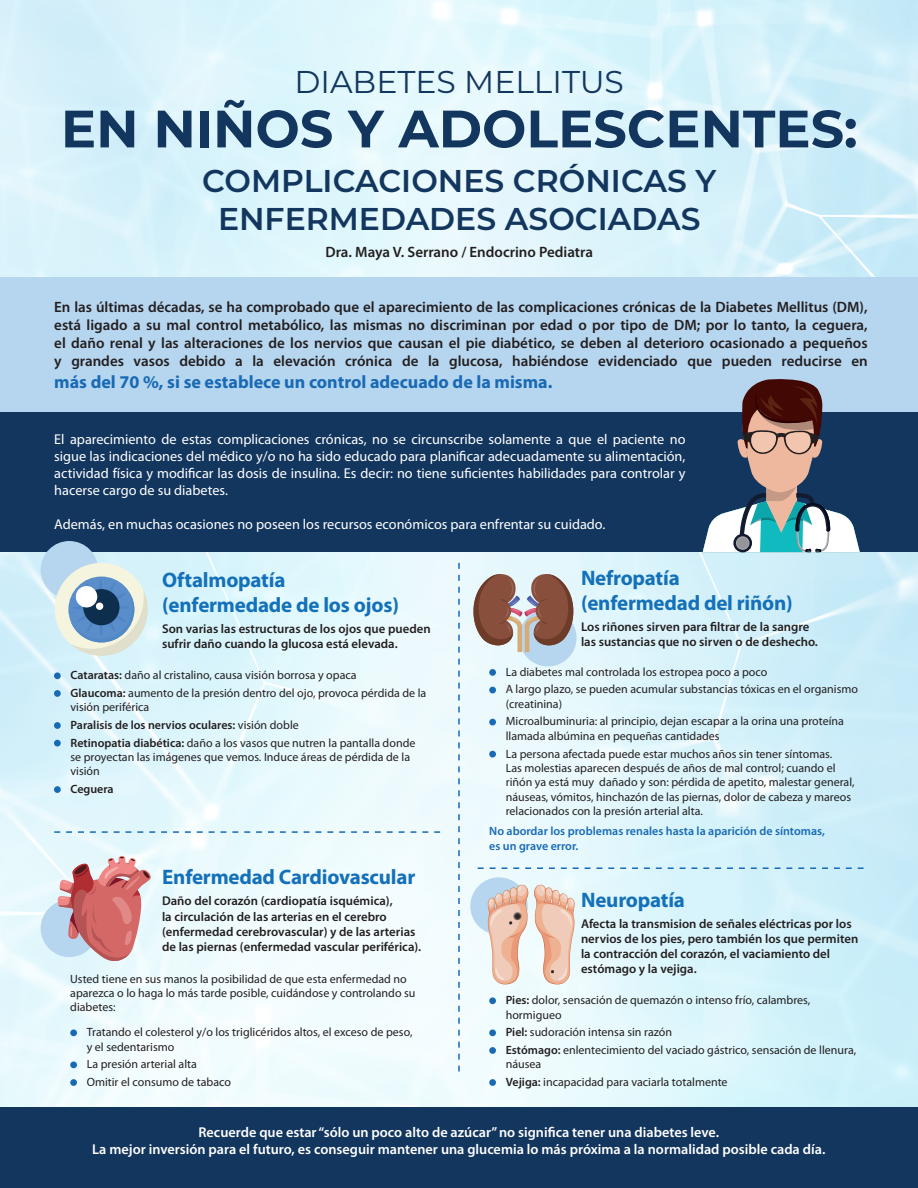
<style>
.page{position:relative;width:918px;height:1188px;background:#fff}
.page>*{position:absolute;margin:0;border:0;box-sizing:border-box;transform-origin:0 0}
.t1{font:700 52.5px "Montserrat";color:#13365f}
.t2{font:600 31.5px/37.8px "Montserrat";color:#13365f;text-align:center}
.t3{font:31.5px "Montserrat";color:#13365f}
.t4{font:700 21px/25.2px "Myriad Pro";letter-spacing:-.01em;color:#1471b9}
.t5{font:700 18px "Myriad Pro";color:#186ab5}
.t6{font:600 15px/18px "Myriad Pro";color:#231f20;text-align:justify}
.t7{font:14.25px/17.1px "Myriad Pro";color:#fff;text-align:justify}
.t8{font:600 14.25px "Myriad Pro";color:#fff}
.t9{font:600 12.75px/15.3px "Myriad Pro";color:#231f20}
.t10{font:12px/14.4px "Myriad Pro";color:#231f20}
.t11{font:600 12px/14.4px "Myriad Pro";color:#186ab5}
.t12{font:600 12px "Myriad Pro";color:#231f20}
.s1{font-weight:600}
.s2{font-weight:400}
</style>
<div class="page">
<img style="left:0;top:0;width:918px;height:1107px">
<div style="left:0;top:278px;width:918px;height:135px;background:#b6d5ef"></div>
<div style="left:0;top:412px;width:918px;height:140px;background:#13365f"></div>
<svg style="left:458px;top:563px;width:2px;height:509px"></svg>
<div style="left:0;top:1107px;width:918px;height:81px;background:#13365f"></div>
<div style="left:489px;top:997px;width:7px;height:7px;background:#186ab5;border-radius:50%"></div>
<div style="left:489px;top:1029px;width:7px;height:7px;background:#186ab5;border-radius:50%"></div>
<div style="left:489px;top:1047px;width:7px;height:7px;background:#186ab5;border-radius:50%"></div>
<div style="left:489px;top:1079px;width:7px;height:7px;background:#186ab5;border-radius:50%"></div>
<div style="left:41px;top:541px;width:57px;height:57px;background:#b6d5ef;border-radius:50%"></div>
<div style="left:519px;top:609px;width:58px;height:57px;background:#b6d5ef;border-radius:50%"></div>
<div style="left:470px;top:877px;width:58px;height:58px;background:#b6d5ef;border-radius:50%"></div>
<svg style="left:478px;top:867px;width:386px;height:2px"></svg>
<svg style="left:54px;top:831px;width:386px;height:2px"></svg>
<div style="left:54px;top:672px;width:7px;height:7px;background:#186ab5;border-radius:50%"></div>
<div style="left:54px;top:690px;width:7px;height:7px;background:#186ab5;border-radius:50%"></div>
<div style="left:54px;top:722px;width:7px;height:7px;background:#186ab5;border-radius:50%"></div>
<div style="left:54px;top:740px;width:7px;height:7px;background:#186ab5;border-radius:50%"></div>
<div style="left:54px;top:786px;width:7px;height:7px;background:#186ab5;border-radius:50%"></div>
<div style="left:489px;top:669px;width:7px;height:7px;background:#186ab5;border-radius:50%"></div>
<div style="left:489px;top:687px;width:7px;height:6px;background:#186ab5;border-radius:50%"></div>
<div style="left:489px;top:719px;width:7px;height:6px;background:#186ab5;border-radius:50%"></div>
<div style="left:489px;top:751px;width:7px;height:7px;background:#186ab5;border-radius:50%"></div>
<div style="left:55px;top:563px;width:93px;height:93px;background:#f5f4df;border-radius:50%"></div>
<svg style="left:70px;top:579px;width:78px;height:77px"></svg>
<div style="left:41px;top:900px;width:57px;height:57px;background:#b6d5ef;border-radius:50%"></div>
<div style="left:70px;top:1029px;width:7px;height:7px;background:#186ab5;border-radius:50%"></div>
<div style="left:70px;top:1062px;width:7px;height:6px;background:#186ab5;border-radius:50%"></div>
<div style="left:70px;top:1079px;width:7px;height:7px;background:#186ab5;border-radius:50%"></div>
<svg style="left:57px;top:856px;width:94px;height:111px;background:#d39da1"></svg>
<svg style="left:472px;top:572px;width:102px;height:80px;background:#a68a82"></svg>
<svg style="left:487px;top:884px;width:88px;height:100px"></svg>
<svg style="left:703px;top:379px;width:157px;height:173px"></svg>
<svg style="left:733px;top:534px;width:19px;height:18px"></svg>
<svg style="left:736px;top:536px;width:13px;height:14px"></svg>
<div style="left:737px;top:537px;width:11px;height:12px;background:#939598;border-radius:50%"></div>
<p class="t3" style="left:295px;top:61px;width:331px">DIABETES MELLITUS</p>
<p class="t1" style="left:61px;top:91px;width:798px">EN NIÑOS Y ADOLESCENTES:</p>
<p class="t2" style="left:202px;top:161px;width:516px">COMPLICACIONES CRÓNICAS Y<br>ENFERMEDADES ASOCIADAS</p>
<p class="t6" style="left:325px;top:243px;width:269px">Dra. Maya V. Serrano / Endocrino Pediatra</p>
<p class="t6" style="left:54px;top:298px;width:815px">En las últimas décadas, se ha comprobado que el aparecimiento de las complicaciones crónicas de la Diabetes Mellitus (DM), está ligado a su mal control metabólico, las mismas no discriminan por edad o por tipo de DM; por lo tanto, la ceguera, el daño renal y las alteraciones de los nervios que causan el pie diabético, se deben al deterioro ocasionado a pequeños y grandes vasos debido a la elevación crónica de la glucosa, habiéndose evidenciado que pueden reducirse en</p>
<p class="t5" style="left:54px;top:370px;width:500px">más del 70 %, si se establece un control adecuado de la misma.</p>
<p class="t7" style="left:54px;top:430px;width:633px">El aparecimiento de estas complicaciones crónicas, no se circunscribe solamente a que el paciente no sigue las indicaciones del médico y/o no ha sido educado para planificar adecuadamente su alimentación, actividad física y modificar las dosis de insulina. Es decir: no tiene suficientes habilidades para controlar y hacerse cargo de su diabetes.</p>
<p class="t7" style="left:54px;top:516px;width:553px">Además, en muchas ocasiones no poseen los recursos económicos para enfrentar su cuidado.</p>
<p class="t4" style="left:162px;top:567px;width:238px">Oftalmopatía (enfermedade de los ojos)</p>
<p class="t4" style="left:581px;top:565px;width:213px">Nefropatía (enfermedad del riñón)</p>
<p class="t9" style="left:581px;top:619px;width:238px">Los riñones sirven para filtrar de la sangre las sustancias que no sirven o de deshecho.</p>
<p class="t10" style="left:506px;top:664px;width:263px">La diabetes mal controlada los estropea poco a poco</p>
<p class="t10" style="left:506px;top:682px;width:354px">A largo plazo, se pueden acumular substancias tóxicas en el organismo (creatinina)</p>
<p class="t10" style="left:506px;top:714px;width:340px">Microalbuminuria: al principio, dejan escapar a la orina una proteína llamada albúmina en pequeñas cantidades</p>
<p class="t10" style="left:506px;top:746px;width:350px">La persona afectada puede estar muchos años sin tener síntomas.<br>Las molestias aparecen después de años de mal control; cuando el riñón ya está muy dañado y son: pérdida de apetito, malestar general, náuseas, vómitos, hinchazón de las piernas, dolor de cabeza y mareos relacionados con la presión arterial alta.</p>
<p class="t11" style="left:489px;top:824px;width:337px">No abordar los problemas renales hasta la aparición de síntomas, es un grave error.</p>
<p class="t9" style="left:162px;top:621px;width:270px">Son varias las estructuras de los ojos que pueden sufrir daño cuando la glucosa está elevada.</p>
<p class="t10" style="left:70px;top:668px;width:288px"><span class="s1">Cataratas:</span> daño al cristalino, causa visión borrosa y opaca</p>
<p class="t10" style="left:70px;top:685px;width:357px"><span class="s1">Glaucoma:</span> aumento de la presión dentro del ojo, provoca pérdida de la visión periférica</p>
<p class="t12" style="left:70px;top:717px;width:230px">Paralisis de los nervios oculares: <span class="s2">visión doble</span></p>
<p class="t10" style="left:70px;top:735px;width:346px"><span class="s1">Retinopatia diabética:</span> daño a los vasos que nutren la pantalla donde se proyectan las imágenes que vemos. Induce áreas de pérdida de la visión</p>
<p class="t12" style="left:70px;top:781px;width:45px">Ceguera</p>
<p class="t4" style="left:162px;top:864px;width:255px">Enfermedad Cardiovascular</p>
<p class="t9" style="left:162px;top:893px;width:261px">Daño del corazón (cardiopatía isquémica),<br>la circulación de las arterias en el cerebro (enfermedad cerebrovascular) y de las arterias de las piernas (enfermedad vascular periférica).</p>
<p class="t10" style="left:70px;top:971px;width:347px">Usted tiene en sus manos la posibilidad de que esta enfermedad no aparezca o lo haga lo más tarde posible, cuidándose y controlando su diabetes:</p>
<p class="t10" style="left:87px;top:1025px;width:327px">Tratando el colesterol y/o los triglicéridos altos, el exceso de peso, y el sedentarismo</p>
<p class="t10" style="left:87px;top:1057px;width:112px">La presión arterial alta</p>
<p class="t10" style="left:87px;top:1074px;width:146px">Omitir el consumo de tabaco</p>
<p class="t4" style="left:581px;top:886px;width:105px">Neuropatía</p>
<p class="t9" style="left:581px;top:915px;width:279px">Afecta la transmision de señales eléctricas por los nervios de los pies, pero también los que permiten la contracción del corazón, el vaciamiento del estómago y la vejiga.</p>
<p class="t10" style="left:506px;top:993px;width:306px"><span class="s1">Pies:</span> dolor, sensación de quemazón o intenso frío, calambres, hormigueo</p>
<p class="t10" style="left:506px;top:1025px;width:168px"><span class="s1">Piel:</span> sudoración intensa sin razón</p>
<p class="t10" style="left:506px;top:1042px;width:352px"><span class="s1">Estómago:</span> enlentecimiento del vaciado gástrico, sensación de llenura, náusea</p>
<p class="t10" style="left:506px;top:1074px;width:223px"><span class="s1">Vejiga:</span> incapacidad para vaciarla totalmente</p>
<p class="t8" style="left:198px;top:1123px;width:522px">Recuerde que estar “sólo un poco alto de azúcar” no significa tener una diabetes leve.</p>
<p class="t8" style="left:92px;top:1141px;width:735px">La mejor inversión para el futuro, es conseguir mantener una glucemia lo más próxima a la normalidad posible cada día.</p>
</div>
